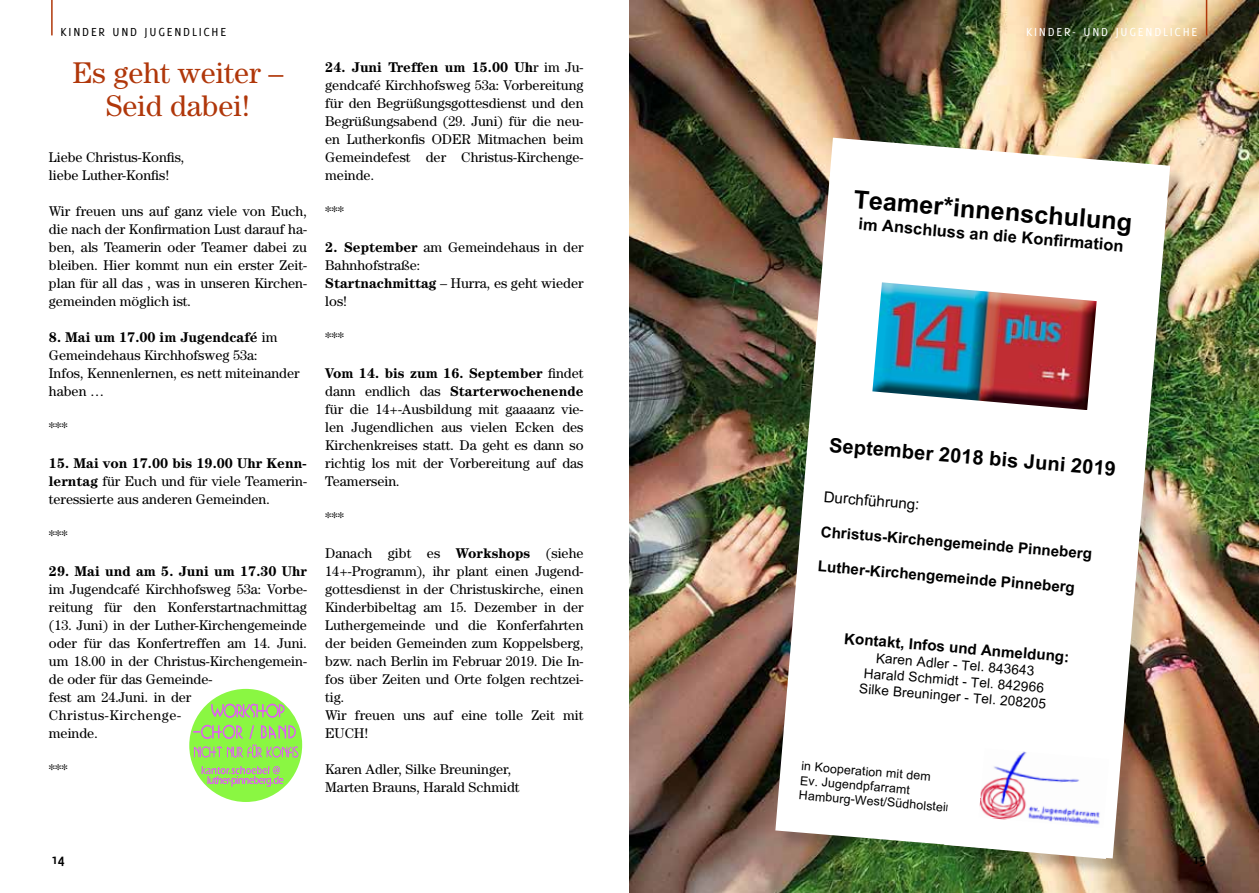
<style>
.page{position:relative;width:1259px;height:893px;background:#fff}
.page>*{position:absolute;margin:0;border:0;box-sizing:border-box;transform-origin:0 0}
.t1{font:30px/33px "Century Std";color:#b0370a;text-align:center}
.t2{font:700 25.2px "Arial";color:#000}
.t3{font:700 19.95px "Arial";color:#000}
.t4{font:700 16.35px "Arial";color:#000}
.t5{font:700 15.15px "Arial";color:#000}
.t6{font:15.15px "Arial";color:#000}
.t7{font:700 15px "Delicious";color:#000}
.t8{font:14.1px/18px "Century Std";color:#000}
.t9{font:700 14.1px "Century Std";color:#000}
.t10{font:13.65px/15.9px "Arial";color:#000;text-align:center}
.t11{font:12.75px "Delicious";letter-spacing:.14em;color:#fff}
.t12{font:12.75px "Delicious";letter-spacing:.14em;color:#000}
.t13{font:12.45px/14.5px "Arial";color:#000}
.t14{font:700 11.7px "Arial";color:#000}
.s1{font-weight:700}
</style>
<div class="page">
<img style="left:629px;top:0;width:630px;height:893px">
<img style="left:189px;top:689px;width:113px;height:113px">
<img style="left:224px;top:704px;width:60px;height:14px">
<img style="left:201px;top:744px;width:97px;height:14px">
<img style="left:201px;top:766px;width:79px;height:8px">
<img style="left:207px;top:776px;width:76px;height:8px">
<div style="left:778px;top:140px;width:410px;height:736px;background:#000;opacity:.2"></div>
<svg style="left:775px;top:138px;width:395px;height:720px"></svg>
<svg style="left:944px;top:742px;width:170px;height:117px"></svg>
<img style="left:978px;top:748px;width:131px;height:80px">
<img style="left:872px;top:282px;width:224px;height:128px">
<hr style="left:51px;top:0;width:2px;height:35px;background:#b0370a">
<hr style="left:1205px;top:0;width:2px;height:35px;background:#b0370a">
<p class="t12" style="left:61px;top:25px;width:167px">KINDER UND JUGENDLICHE</p>
<p class="t11" style="left:1026px;top:25px;width:173px">KINDER- UND JUGENDLICHE</p>
<h1 class="t1" style="left:72px;top:55px;width:212px">Es geht weiter –<br>Seid dabei!</h1>
<p class="t8" style="left:49px;top:148px;width:137px">Liebe Christus-Konfis, liebe Luther-Konfis!</p>
<p class="t8" style="left:49px;top:202px;width:260px;text-align:justify">Wir freuen uns auf ganz viele von Euch, die nach der Konfirmation Lust darauf ha&shy;ben, als Teamerin oder Teamer dabei zu bleiben. Hier kommt nun ein erster Zeit&shy;plan für all das , was in unseren Kirchen&shy;gemeinden möglich ist.</p>
<p class="t8" style="left:49px;top:328px;width:252px"><span class="s1">8. Mai um 17.00 im Jugendcafé</span> im<br>Gemeindehaus Kirchhofsweg 53a:<br>Infos, Kennenlernen, es nett miteinander haben …</p>
<p class="t8" style="left:49px;top:418px;width:20px">***</p>
<p class="t8" style="left:49px;top:454px;width:260px;text-align:justify"><span class="s1">15. Mai von 17.00 bis 19.00 Uhr Kenn&shy;lerntag</span> für Euch und für viele Teamerin&shy;teressierte aus anderen Gemeinden.</p>
<p class="t8" style="left:49px;top:526px;width:20px">***</p>
<p class="t9" style="left:49px;top:563px;width:260px">29. Mai und am 5. Juni um 17.30 Uhr</p>
<p class="t8" style="left:49px;top:580px;width:260px">im Jugendcafé Kirchhofsweg 53a: Vorbe&shy;reitung für den Konferstartnachmittag (13. Juni) in der Luther-Kirchengemeinde oder für das Konfertreffen am 14. Juni. um 18.00 in der Christus-Kirchengemein&shy;de oder für das Gemeinde-<br>fest am 24.Juni. in der<br>Christus-Kirchenge-<br>meinde.</p>
<p class="t8" style="left:49px;top:760px;width:20px">***</p>
<p class="t8" style="left:325px;top:58px;width:260px;text-align:justify"><span class="s1">24. Juni Treffen um 15.00 Uh</span>r im Ju&shy;gendcafé Kirchhofsweg 53a: Vorbereitung für den Begrüßungsgottesdienst und den Begrüßungsabend (29. Juni) für die neu&shy;en Lutherkonfis ODER Mitmachen beim Gemeindefest der Christus-Kirchenge&shy;meinde.</p>
<p class="t8" style="left:325px;top:202px;width:20px">***</p>
<p class="t8" style="left:325px;top:238px;width:260px"><span class="s1">2. September</span> am Gemeindehaus in der<br>Bahnhofstraße:<br><span class="s1">Startnachmittag</span> – Hurra, es geht wieder los!</p>
<p class="t8" style="left:325px;top:328px;width:20px">***</p>
<p class="t8" style="left:325px;top:364px;width:260px;text-align:justify"><span class="s1">Vom 14. bis zum 16. September</span> findet dann endlich das <span class="s1">Starterwochenende </span>für die 14+-Ausbildung mit gaaaanz vie&shy;len Jugendlichen aus vielen Ecken des Kirchenkreises statt. Da geht es dann so richtig los mit der Vorbereitung auf das Teamersein.</p>
<p class="t8" style="left:325px;top:508px;width:20px">***</p>
<p class="t8" style="left:325px;top:544px;width:260px">Danach gibt es <span class="s1">Workshops</span> (siehe<br>14+-Programm), ihr plant einen Jugend&shy;gottesdienst in der Christuskirche, einen<br>Kinderbibeltag am 15. Dezember in der<br>Luthergemeinde und die Konferfahrten der beiden Gemeinden zum Koppelsberg, bzw. nach Berlin im Februar 2019. Die In&shy;fos über Zeiten und Orte folgen rechtzei&shy;tig.<br>Wir freuen uns auf eine tolle Zeit mit<br>EUCH!</p>
<p class="t8" style="left:325px;top:760px;width:196px">Karen Adler, Silke Breuninger,<br>Marten Brauns, Harald Schmidt</p>
<h2 class="t2" style="left:855px;top:181px;width:281px;rotate:5deg">Teamer*innenschulung</h2>
<p class="t4" style="left:860px;top:212px;width:267px;rotate:5deg">im Anschluss an die Konfirmation</p>
<h3 class="t3" style="left:830px;top:430px;width:289px;rotate:5deg">September 2018 bis Juni 2019</h3>
<p class="t6" style="left:824px;top:486px;width:98px;rotate:5deg">Durchführung:</p>
<p class="t5" style="left:822px;top:520px;width:274px;rotate:5deg">Christus-Kirchengemeinde Pinneberg</p>
<p class="t5" style="left:819px;top:555px;width:259px;rotate:5deg">Luther-Kirchengemeinde Pinneberg</p>
<p class="t5" style="left:845px;top:627px;width:227px;rotate:5deg">Kontakt, Infos und Anmeldung:</p>
<p class="t10" style="left:862px;top:648px;width:189px;rotate:5deg">Karen Adler - Tel. 843643<br>Harald Schmidt - Tel. 842966<br>Silke Breuninger - Tel. 208205</p>
<p class="t14" style="left:486px;top:700px;width:99px;rotate:5deg">Startwochenende</p>
<p class="t13" style="left:802px;top:758px;width:156px;rotate:5deg">in Kooperation mit dem<br>Ev. Jugendpfarramt<br>Hamburg-West/Südholstein</p>
<p class="t7" style="left:51px;top:851px;width:15px">14</p>
<p class="t7" style="left:1192px;top:851px;width:15px">15</p>
</div>
